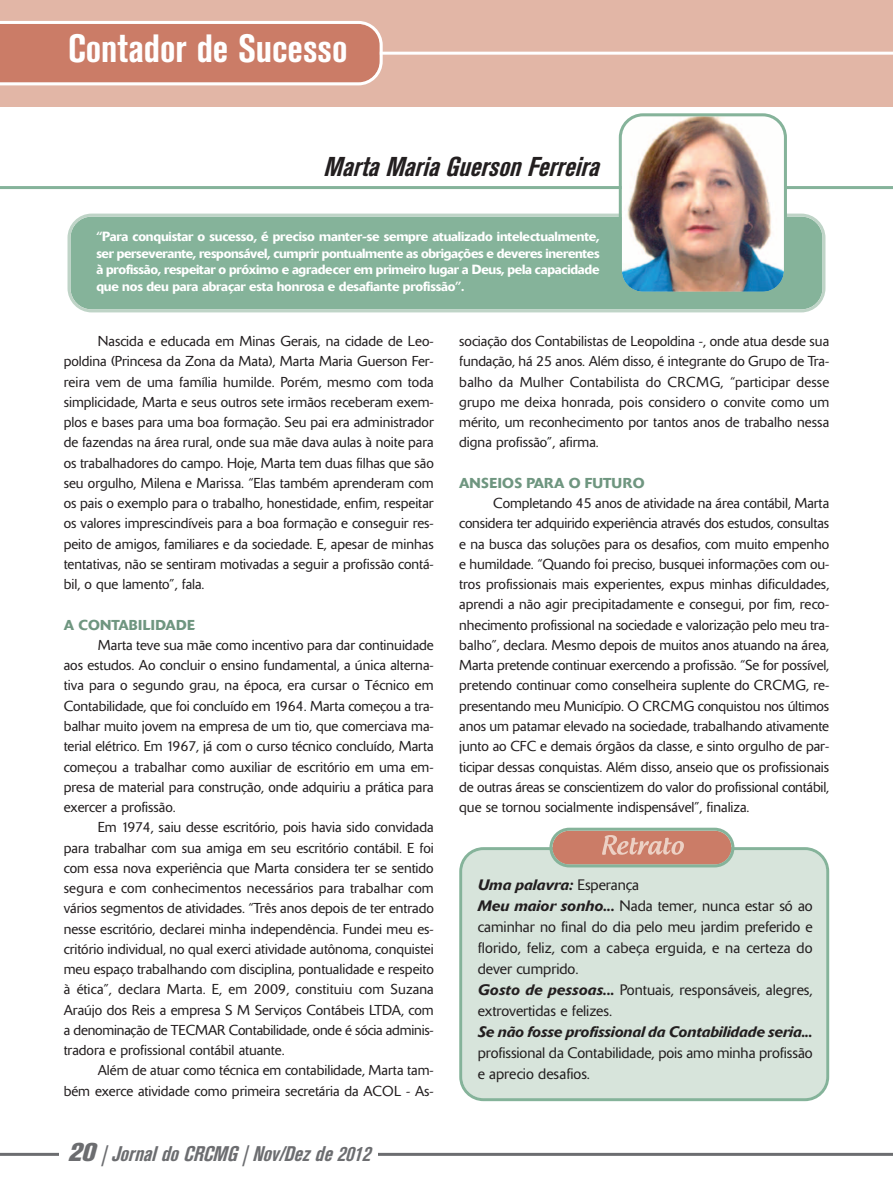
<style>
.page{position:relative;width:893px;height:1191px;background:#fff}
.page>*{position:absolute;margin:0;border:0;box-sizing:border-box;transform-origin:0 0}
.t1{font:700 condensed 39px "Akzidenz Grotesk BE";color:#fff}
.t2{font:27px "FT100 IT";color:#231f20}
.t3{font:21px "FT100 IT";color:#6c6d70}
.t4{font:300 15px/21px "Delta";color:#231f20}
.t5{font:italic 500 15px "Delta";letter-spacing:-.01em;color:#231f20}
.t6{font:300 14.25px/20.2px "Delta";color:#231f20;text-align:justify}
.t7{font:500 14.25px "Delta";letter-spacing:.02em;color:#6f9680}
.t8{font:500 13.2px/16.5px "Delta";letter-spacing:-.015em;color:#fff;text-align:justify}
.s1{font-family:"FT100 EXBDIT";font-size:25.5px}
.s2{font-weight:500;font-style:italic}
</style>
<div class="page">
<hr style="left:0;top:1152px;width:893px;height:3px;background:#6c6d70">
<div style="left:60px;top:1140px;width:318px;height:38px;background:#fff"></div>
<svg style="left:67px;top:213px;width:758px;height:99px;background:#8bb69f"></svg>
<div style="left:0;top:0;width:893px;height:106px;background:#e2b6a6"></div>
<hr style="left:0;top:52px;width:893px;height:3px;background:#fff">
<svg style="left:0;top:21px;width:383px;height:64px;background:#d08875"></svg>
<hr style="left:0;top:186px;width:893px;height:3px;background:#85b39a">
<img style="left:619px;top:113px;width:168px;height:182px">
<div style="left:459px;top:847px;width:370px;height:254px;background:#d7e4db"></div>
<svg style="left:549px;top:827px;width:185px;height:40px;background:#c59480"></svg>
<h1 class="t1" style="left:68px;top:35px;width:281px">Contador de Sucesso</h1>
<h2 class="t2" style="left:323px;top:156px;width:277px">Marta Maria Guerson Ferreira</h2>
<p class="t8" style="left:96px;top:230px;width:505px">“Para conquistar o sucesso, é preciso manter-se sempre atualizado intelectualmente, ser perseverante, responsável, cumprir pontualmente as obrigações e deveres inerentes à profissão, respeitar o próximo e agradecer em primeiro lugar a Deus, pela capacidade que nos deu para abraçar esta honrosa e desafiante profissão”.</p>
<p class="t6" style="left:64px;top:332px;width:371px;text-indent:34px">Nascida e educada em Minas Gerais, na cidade de Leo&shy;poldina (Princesa da Zona da Mata), Marta Maria Guerson Fer&shy;reira vem de uma família humilde. Porém, mesmo com toda simplicidade, Marta e seus outros sete irmãos receberam exem&shy;plos e bases para uma boa formação. Seu pai era administrador de fazendas na área rural, onde sua mãe dava aulas à noite para os trabalhadores do campo. Hoje, Marta tem duas filhas que são seu orgulho, Milena e Marissa. “Elas também aprenderam com os pais o exemplo para o trabalho, honestidade, enfim, respeitar os valores imprescindíveis para a boa formação e conseguir res&shy;peito de amigos, familiares e da sociedade. E, apesar de minhas tentativas, não se sentiram motivadas a seguir a profissão contá&shy;bil, o que lamento”, fala.</p>
<p class="t7" style="left:64px;top:619px;width:133px">A CONTABILIDADE</p>
<p class="t6" style="left:64px;top:636px;width:371px;text-indent:34px">Marta teve sua mãe como incentivo para dar continuidade aos estudos. Ao concluir o ensino fundamental, a única alterna&shy;tiva para o segundo grau, na época, era cursar o Técnico em Contabilidade, que foi concluído em 1964. Marta começou a tra&shy;balhar muito jovem na empresa de um tio, que comerciava ma&shy;terial elétrico. Em 1967, já com o curso técnico concluído, Marta começou a trabalhar como auxiliar de escritório em uma em&shy;presa de material para construção, onde adquiriu a prática para exercer a profissão.</p>
<p class="t6" style="left:64px;top:818px;width:372px;text-indent:34px">Em 1974, saiu desse escritório, pois havia sido convidada para trabalhar com sua amiga em seu escritório contábil. E foi com essa nova experiência que Marta considera ter se sentido segura e com conhecimentos necessários para trabalhar com vários segmentos de atividades. “Três anos depois de ter entrado nesse escritório, declarei minha independência. Fundei meu es&shy;critório individual, no qual exerci atividade autônoma, conquistei meu espaço trabalhando com disciplina, pontualidade e respeito à ética”, declara Marta. E, em 2009, constituiu com Suzana Araújo dos Reis a empresa S M Serviços Contábeis LTDA, com a denominação de TECMAR Contabilidade, onde é sócia adminis&shy;tradora e profissional contábil atuante.</p>
<p class="t6" style="left:64px;top:1061px;width:371px;text-align:right">Além de atuar como técnica em contabilidade, Marta tam-<br>bém exerce atividade como primeira secretária da ACOL - As-</p>
<h3 class="t3" style="left:68px;top:1145px;width:304px"><span class="s1">20</span> | Jornal do CRCMG | Nov/Dez de 2012</h3>
<p class="t6" style="left:459px;top:332px;width:371px">sociação dos Contabilistas de Leopoldina -, onde atua desde sua fundação, há 25 anos. Além disso, é integrante do Grupo de Tra&shy;balho da Mulher Contabilista do CRCMG, “participar desse grupo me deixa honrada, pois considero o convite como um mérito, um reconhecimento por tantos anos de trabalho nessa digna profissão”, afirma.</p>
<p class="t7" style="left:459px;top:478px;width:187px">ANSEIOS PARA O FUTURO</p>
<p class="t6" style="left:459px;top:494px;width:372px;text-indent:34px">Completando 45 anos de atividade na área contábil, Marta considera ter adquirido experiência através dos estudos, consultas e na busca das soluções para os desafios, com muito empenho e humildade. “Quando foi preciso, busquei informações com ou&shy;tros profissionais mais experientes, expus minhas dificuldades, aprendi a não agir precipitadamente e consegui, por fim, reco&shy;nhecimento profissional na sociedade e valorização pelo meu tra&shy;balho”, declara. Mesmo depois de muitos anos atuando na área, Marta pretende continuar exercendo a profissão. “Se for possível, pretendo continuar como conselheira suplente do CRCMG, re&shy;presentando meu Município. O CRCMG conquistou nos últimos anos um patamar elevado na sociedade, trabalhando ativamente junto ao CFC e demais órgãos da classe, e sinto orgulho de par&shy;ticipar dessas conquistas. Além disso, anseio que os profissionais de outras áreas se conscientizem do valor do profissional contábil, que se tornou socialmente indispensável”, finaliza.</p>
<p class="t4" style="left:478px;top:876px;width:336px"><span class="s2">Uma palavra:</span> Esperança<br><span class="s2">Meu maior sonho...</span> Nada temer, nunca estar só ao caminhar no final do dia pelo meu jardim preferido e florido, feliz, com a cabeça erguida, e na certeza do dever cumprido.<br><span class="s2">Gosto de pessoas...</span> Pontuais, responsáveis, alegres, extrovertidas e felizes.</p>
<p class="t5" style="left:478px;top:1026px;width:336px">Se não fosse profissional da Contabilidade seria...</p>
<p class="t4" style="left:478px;top:1044px;width:336px">profissional da Contabilidade, pois amo minha profissão e aprecio desafios.</p>
</div>
